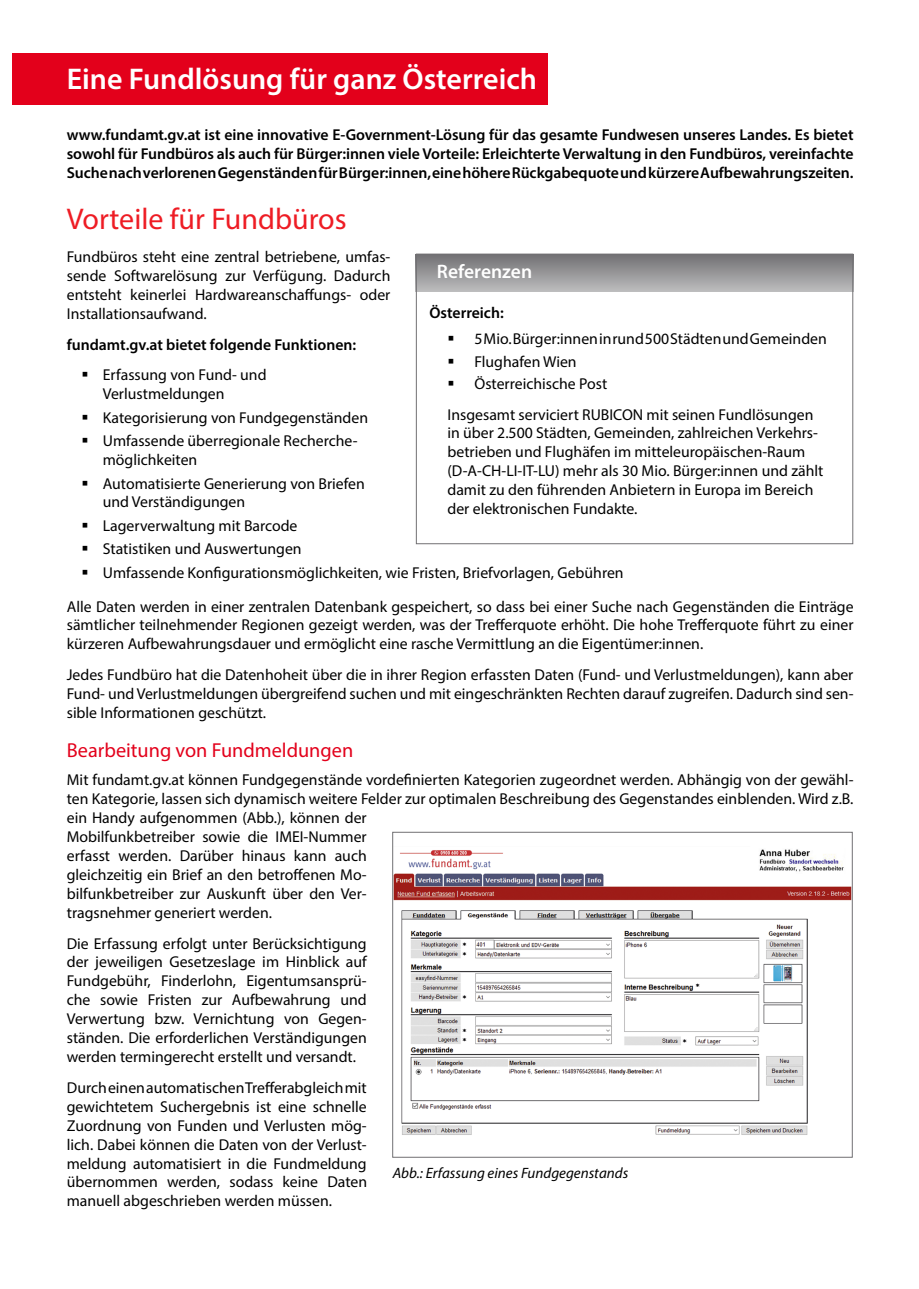
<style>
.page{position:relative;width:919px;height:1289px;background:#fff}
.page>*{position:absolute;margin:0;border:0;box-sizing:border-box;transform-origin:0 0}
.t1{font:600 30px "Myriad Pro";color:#fff}
.t2{font:30px "Myriad Pro";color:#ee1c24}
.t3{font:20.25px "Myriad Pro";color:#e3001b}
.t4{font:600 19.5px "Myriad Pro";color:#fff}
.t5{font:15.75px/18.9px "Myriad Pro";color:#000;text-align:justify}
.t6{font:600 15.75px/19.4px "Myriad Pro";letter-spacing:-.005em;color:#000;text-align:justify}
.t7{font:italic 15px "Myriad Pro";color:#000}
.s1{font-weight:600;color:#fff}
</style>
<div class="page">
<div style="left:13px;top:54px;width:535px;height:51px;background:#e3001b"></div>
<img style="left:394px;top:849px;width:456px;height:286px">
<div style="left:392px;top:831px;width:460px;height:326px;border:1px solid #717073"></div>
<svg style="left:418px;top:256px;width:433px;height:35px;background:#979799"></svg>
<div style="left:416px;top:254px;width:437px;height:290px;border:1px solid #717073"></div>
<p class="t1" style="left:67px;top:60px;width:471px">Eine Fundlösung für ganz Österreich</p>
<p class="t6" style="left:67px;top:124px;width:788px">www.fundamt.gv.at ist eine innovative E-Government-Lösung für das gesamte Fundwesen unseres Landes. Es bietet sowohl für Fundbüros als auch für Bürger:innen viele Vorteile: Erleichterte Verwaltung in den Fundbüros, vereinfachte Suche nach verlorenen Gegenständen für Bürger:innen, eine höhere Rückgabequote und kürzere Aufbewahrungszeiten.</p>
<p class="t2" style="left:67px;top:201px;width:407px">Vorteile für Fundbüros<span class="s1">undbüros</span></p>
<p class="t5" style="left:67px;top:247px;width:325px">Fundbüros steht eine zentral betriebene, umfas&shy;sende Softwarelösung zur Verfügung. Dadurch entsteht keinerlei Hardwareanschaffungs- oder Installationsaufwand.</p>
<p class="t6" style="left:67px;top:334px;width:291px">fundamt.gv.at bietet folgende Funktionen:</p>
<p class="t5" style="left:103px;top:365px;width:165px">Erfassung von Fund- und<br>Verlustmeldungen</p>
<p class="t5" style="left:103px;top:408px;width:267px">Kategorisierung von Fundgegenständen</p>
<p class="t5" style="left:103px;top:431px;width:256px">Umfassende überregionale Recherche&shy;möglichkeiten</p>
<p class="t5" style="left:103px;top:473px;width:263px">Automatisierte Generierung von Briefen und Verständigungen</p>
<p class="t5" style="left:103px;top:516px;width:196px">Lagerverwaltung mit Barcode</p>
<p class="t5" style="left:103px;top:539px;width:200px">Statistiken und Auswertungen</p>
<p class="t5" style="left:103px;top:562px;width:522px">Umfassende Konfigurationsmöglichkeiten, wie Fristen, Briefvorlagen, Gebühren</p>
<p class="t5" style="left:67px;top:596px;width:788px">Alle Daten werden in einer zentralen Datenbank gespeichert, so dass bei einer Suche nach Gegenständen die Einträge sämtlicher teilnehmender Regionen gezeigt werden, was der Trefferquote erhöht. Die hohe Trefferquote führt zu einer kürzeren Aufbewahrungsdauer und ermöglicht eine rasche Vermittlung an die Eigentümer:innen.</p>
<p class="t5" style="left:67px;top:665px;width:788px">Jedes Fundbüro hat die Datenhoheit über die in ihrer Region erfassten Daten (Fund- und Verlustmeldungen), kann aber Fund- und Verlustmeldungen übergreifend suchen und mit eingeschränkten Rechten darauf zugreifen. Dadurch sind sen&shy;sible Informationen geschützt.</p>
<p class="t3" style="left:67px;top:738px;width:288px">Bearbeitung von Fundmeldungen</p>
<p class="t5" style="left:67px;top:770px;width:788px;text-align:left">Mit fundamt.gv.at können Fundgegenstände vordefinierten Kategorien zugeordnet werden. Abhängig von der gewähl&shy;ten Kategorie, lassen sich dynamisch weitere Felder zur optimalen Beschreibung des Gegenstandes einblenden. Wird z.B. ein Handy aufgenommen (Abb.), können der<br>Mobilfunkbetreiber sowie die IMEI-Nummer<br>erfasst werden. Darüber hinaus kann auch<br>gleichzeitig ein Brief an den betroffenen Mo-<br>bilfunkbetreiber zur Auskunft über den Ver-<br>tragsnehmer generiert werden.</p>
<p class="t5" style="left:67px;top:933px;width:301px">Die Erfassung erfolgt unter Berücksichtigung der jeweiligen Gesetzeslage im Hinblick auf Fundgebühr, Finderlohn, Eigentumsansprü&shy;che sowie Fristen zur Aufbewahrung und Verwertung bzw. Vernichtung von Gegen&shy;ständen. Die erforderlichen Verständigungen werden termingerecht erstellt und versandt.</p>
<p class="t5" style="left:67px;top:1077px;width:302px">Durch einen automatischen Trefferabgleich mit gewichtetem Suchergebnis ist eine schnelle Zuordnung von Funden und Verlusten mög&shy;lich. Dabei können die Daten von der Verlust&shy;meldung automatisiert in die Fundmeldung übernommen werden, sodass keine Daten manuell abgeschrieben werden müssen.</p>
<p class="t4" style="left:437px;top:259px;width:97px">Referenzen</p>
<p class="t6" style="left:429px;top:303px;width:76px">Österreich:</p>
<p class="t5" style="left:474px;top:328px;width:354px">5 Mio. Bürger:innen in rund 500 Städten und Gemeinden</p>
<p class="t5" style="left:474px;top:352px;width:104px">Flughafen Wien</p>
<p class="t5" style="left:474px;top:373px;width:134px">Österreichische Post</p>
<p class="t5" style="left:447px;top:404px;width:377px;text-align:left">Insgesamt serviciert RUBICON mit seinen Fundlösungen in über 2.500 Städten, Gemeinden, zahlreichen Verkehrs&shy;betrieben und Flughäfen im mitteleuropäischen-Raum (D-A-CH-LI-IT-LU) mehr als 30 Mio. Bürger:innen und zählt damit zu den führenden Anbietern in Europa im Bereich der elektronischen Fundakte.</p>
<p class="t7" style="left:392px;top:1163px;width:237px">Abb.: Erfassung eines Fundgegenstands</p>
</div>
